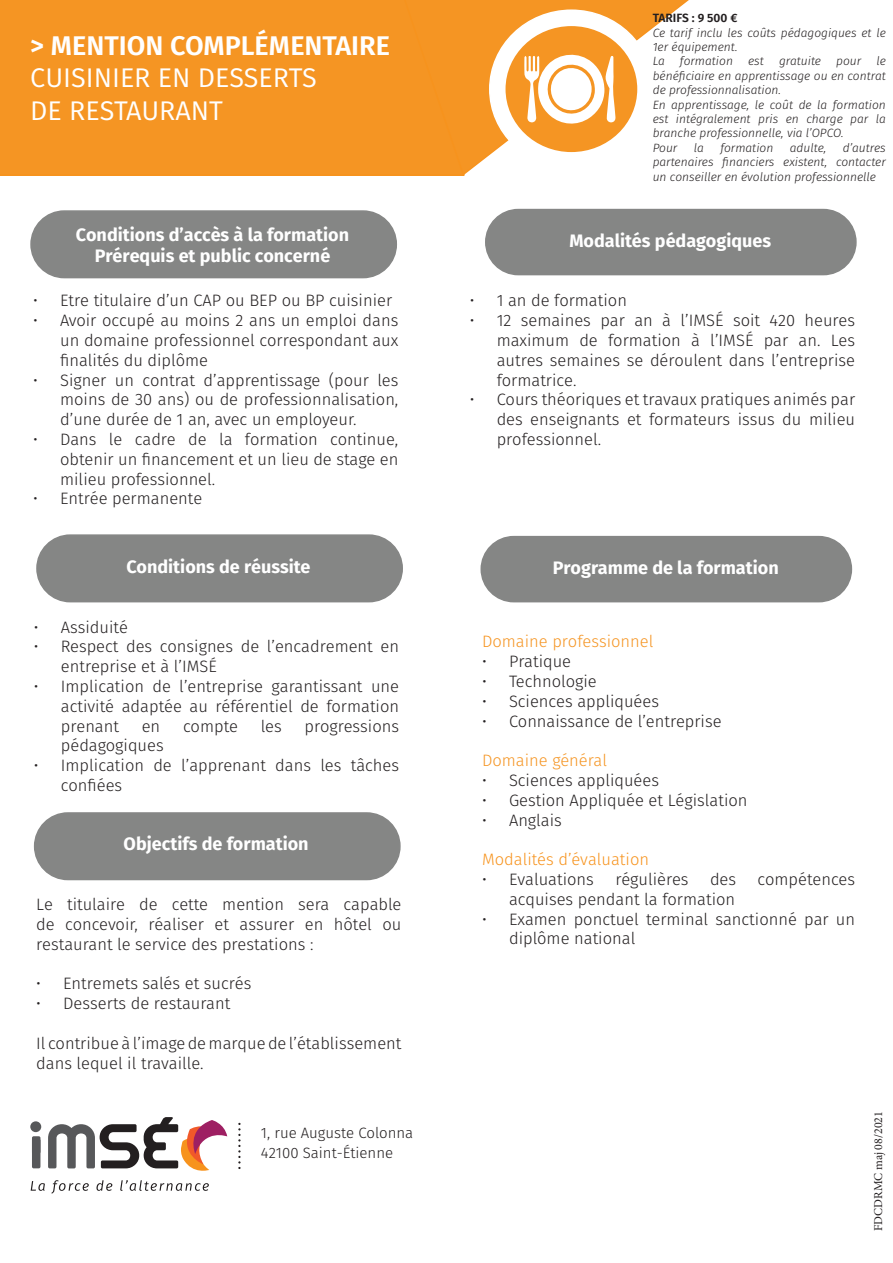
<style>
.page{position:relative;width:893px;height:1263px;background:#fff}
.page>*{position:absolute;margin:0;border:0;box-sizing:border-box;transform-origin:0 0}
.t1{font:27px/32.4px "Fira Sans";color:#fff}
.t2{font:600 27px "Fira Sans";color:#fff}
.t3{font:700 18px/21.6px "Fira Sans";color:#fff}
.t4{font:300 16.5px/19.8px "Fira Sans";color:#231f20;text-align:justify}
.t5{font:300 16.5px "Fira Sans";color:#f59523}
.t6{font:300 16.5px "Fira Sans";color:#f7931d}
.t7{font:300 15px/19.5px "Fira Sans";color:#231f20}
.t8{font:italic 300 12px/14.4px "Fira Sans";color:#231f20}
.t9{font:12px "Minion Pro";color:#231f20}
.t10{font:600 12px "Fira Sans";color:#231f20}
.s1{color:#f7931d}
</style>
<div class="page">
<div style="left:0;top:0;width:394px;height:176px;background:#f59523"></div>
<svg style="left:394px;top:0;width:295px;height:176px"></svg>
<div style="left:490px;top:10px;width:163px;height:158px;background:#fff;border-radius:50%"></div>
<div style="left:506px;top:26px;width:131px;height:126px;background:#f59523;border-radius:50%"></div>
<svg style="left:524px;top:54px;width:91px;height:70px"></svg>
<div style="left:31px;top:211px;width:365px;height:67px;background:#858685;border-radius:33px"></div>
<div style="left:30px;top:210px;width:367px;height:68px;border:2px solid #858685;border-radius:33px"></div>
<div style="left:486px;top:210px;width:370px;height:65px;background:#858685;border-radius:33px"></div>
<div style="left:485px;top:209px;width:372px;height:66px;border:2px solid #858685;border-radius:33px"></div>
<div style="left:37px;top:535px;width:365px;height:67px;background:#858685;border-radius:33px"></div>
<div style="left:36px;top:534px;width:367px;height:68px;border:2px solid #858685;border-radius:33px"></div>
<div style="left:35px;top:813px;width:365px;height:66px;background:#858685;border-radius:33px"></div>
<div style="left:34px;top:812px;width:367px;height:68px;border:2px solid #858685;border-radius:33px"></div>
<div style="left:481px;top:537px;width:370px;height:65px;background:#858685;border-radius:33px"></div>
<div style="left:480px;top:536px;width:372px;height:66px;border:2px solid #858685;border-radius:33px"></div>
<svg style="left:238px;top:1123px;width:3px;height:46px"></svg>
<svg style="left:31px;top:1117px;width:196px;height:76px"></svg>
<h1 class="t2" style="left:30px;top:27px;width:361px">&gt; MENTION COMPLÉMENTAIRE</h1>
<h1 class="t1" style="left:30px;top:64px;width:288px">CUISINIER EN DESSERTS<br>DE RESTAURANT</h1>
<p class="t10" style="left:653px;top:10px;width:86px">TARIFS : 9 500 €</p>
<p class="t8" style="left:653px;top:25px;width:235px">Ce tarif inclu les coûts pédagogiques et le<br>1er équipement.<br>La</p>
<p class="t8" style="left:680px;top:54px;width:54px">formation</p>
<p class="t8" style="left:748px;top:54px;width:17px">est</p>
<p class="t8" style="left:779px;top:54px;width:43px">gratuite</p>
<p class="t8" style="left:836px;top:54px;width:27px">pour</p>
<p class="t8" style="left:653px;top:54px;width:235px;text-indent:224px">le bénéficiaire en apprentissage ou en contrat de professionnalisation.<br>En apprentissage, le coût de la formation est intégralement pris en charge par la branche professionnelle, via l’OPCO.<br>Pour</p>
<p class="t8" style="left:694px;top:140px;width:12px">la</p>
<p class="t8" style="left:720px;top:140px;width:54px">formation</p>
<p class="t8" style="left:790px;top:140px;width:38px">adulte,</p>
<p class="t8" style="left:653px;top:140px;width:235px;text-align:justify;text-indent:190px">d’autres partenaires financiers existent, contacter un conseiller en évolution professionnelle</p>
<p class="t3" style="left:69px;top:222px;width:275px">Conditions d’accès à la formation<br>Prérequis et public concerné</p>
<p class="t3" style="left:76px;top:225px;width:275px;line-height:21px;text-align:center">Conditions d’accès à la formation<br>Prérequis et public concerné</p>
<p class="t3" style="left:569px;top:231px;width:203px">Modalités pédagogiques</p>
<p class="t4" style="left:33px;top:292px;width:361px">• Etre titulaire d’un CAP ou BEP ou BP cuisinier</p>
<p class="t4" style="left:60px;top:312px;width:340px;text-indent:-27px">• Avoir occupé au moins 2 ans un emploi dans un domaine professionnel correspondant aux finalités du diplôme</p>
<p class="t4" style="left:60px;top:371px;width:340px;text-indent:-27px">• Signer un contrat d’apprentissage (pour les moins de 30 ans) ou de professionnalisation, d’une durée de 1 an, avec un employeur.</p>
<p class="t4" style="left:60px;top:431px;width:340px;text-indent:-27px">• Dans le cadre de la formation continue, obtenir un financement et un lieu de stage en milieu professionnel.</p>
<p class="t4" style="left:33px;top:490px;width:171px">• Entrée permanente</p>
<p class="t4" style="left:470px;top:292px;width:159px">• 1 an de formation</p>
<p class="t4" style="left:497px;top:312px;width:360px;text-indent:-27px">• 12 semaines par an à l’IMSÉ soit 420 heures maximum de formation à l’IMSÉ par an. Les autres semaines se déroulent dans l’entreprise formatrice.</p>
<p class="t4" style="left:497px;top:391px;width:360px;text-indent:-27px">• Cours théoriques et travaux pratiques animés par des enseignants et formateurs issus du milieu professionnel.</p>
<p class="t3" style="left:126px;top:557px;width:186px">Conditions de réussite</p>
<p class="t4" style="left:34px;top:618px;width:96px">• Assiduité</p>
<p class="t4" style="left:61px;top:638px;width:340px;text-indent:-27px">• Respect des consignes de l’encadrement en entreprise et à l’IMSÉ</p>
<p class="t4" style="left:61px;top:677px;width:340px;text-indent:-27px">• Implication de l’entreprise garantissant une activité adaptée au référentiel de formation prenant</p>
<p class="t4" style="left:142px;top:717px;width:20px">en</p>
<p class="t4" style="left:183px;top:717px;width:56px">compte</p>
<p class="t4" style="left:261px;top:717px;width:23px">les</p>
<p class="t4" style="left:304px;top:717px;width:96px">progressions</p>
<p class="t4" style="left:61px;top:737px;width:104px">pédagogiques</p>
<p class="t4" style="left:61px;top:757px;width:340px;text-indent:-27px">• Implication de l’apprenant dans les tâches confiées</p>
<p class="t3" style="left:124px;top:835px;width:187px">Objectifs de formation</p>
<p class="t4" style="left:36px;top:896px;width:367px">Le titulaire de cette mention sera capable de concevoir, réaliser et assurer en hôtel ou restaurant le service des prestations :</p>
<p class="t4" style="left:36px;top:975px;width:217px">• Entremets salés et sucrés</p>
<p class="t4" style="left:36px;top:995px;width:196px">• Desserts de restaurant</p>
<p class="t4" style="left:36px;top:1034px;width:367px">Il contribue à l’image de marque de l’établissement dans lequel il travaille.</p>
<p class="t7" style="left:261px;top:1124px;width:154px">1, rue Auguste Colonna<br>42100 Saint-Étienne</p>
<p class="t3" style="left:553px;top:558px;width:227px">Programme de la formation</p>
<p class="t5" style="left:482px;top:630px;width:173px"><span class="s1">D</span>omaine professionnel</p>
<p class="t4" style="left:482px;top:653px;width:91px">• Pratique</p>
<p class="t4" style="left:482px;top:672px;width:116px">• Technologie</p>
<p class="t4" style="left:482px;top:692px;width:178px">• Sciences appliquées</p>
<p class="t4" style="left:482px;top:712px;width:241px">• Connaissance de l’entreprise</p>
<p class="t5" style="left:482px;top:749px;width:127px">Domaine général</p>
<p class="t4" style="left:482px;top:771px;width:178px">• Sciences appliquées</p>
<p class="t4" style="left:482px;top:791px;width:267px">• Gestion Appliquée et Législation</p>
<p class="t4" style="left:482px;top:811px;width:81px">• Anglais</p>
<p class="t6" style="left:482px;top:848px;width:169px">Modalités d’évaluation</p>
<p class="t4" style="left:482px;top:870px;width:113px">• Evaluations</p>
<p class="t4" style="left:615px;top:870px;width:75px">régulières</p>
<p class="t4" style="left:710px;top:870px;width:28px">des</p>
<p class="t4" style="left:757px;top:870px;width:99px">compétences</p>
<p class="t4" style="left:509px;top:890px;width:228px">acquises pendant la formation</p>
<p class="t4" style="left:509px;top:910px;width:348px;text-indent:-27px">• Examen ponctuel terminal sanctionné par un diplôme national</p>
<p class="t9" style="left:870px;top:1231px;width:121px;rotate:-90deg">FDCDRMC maj 08/2021</p>
</div>
